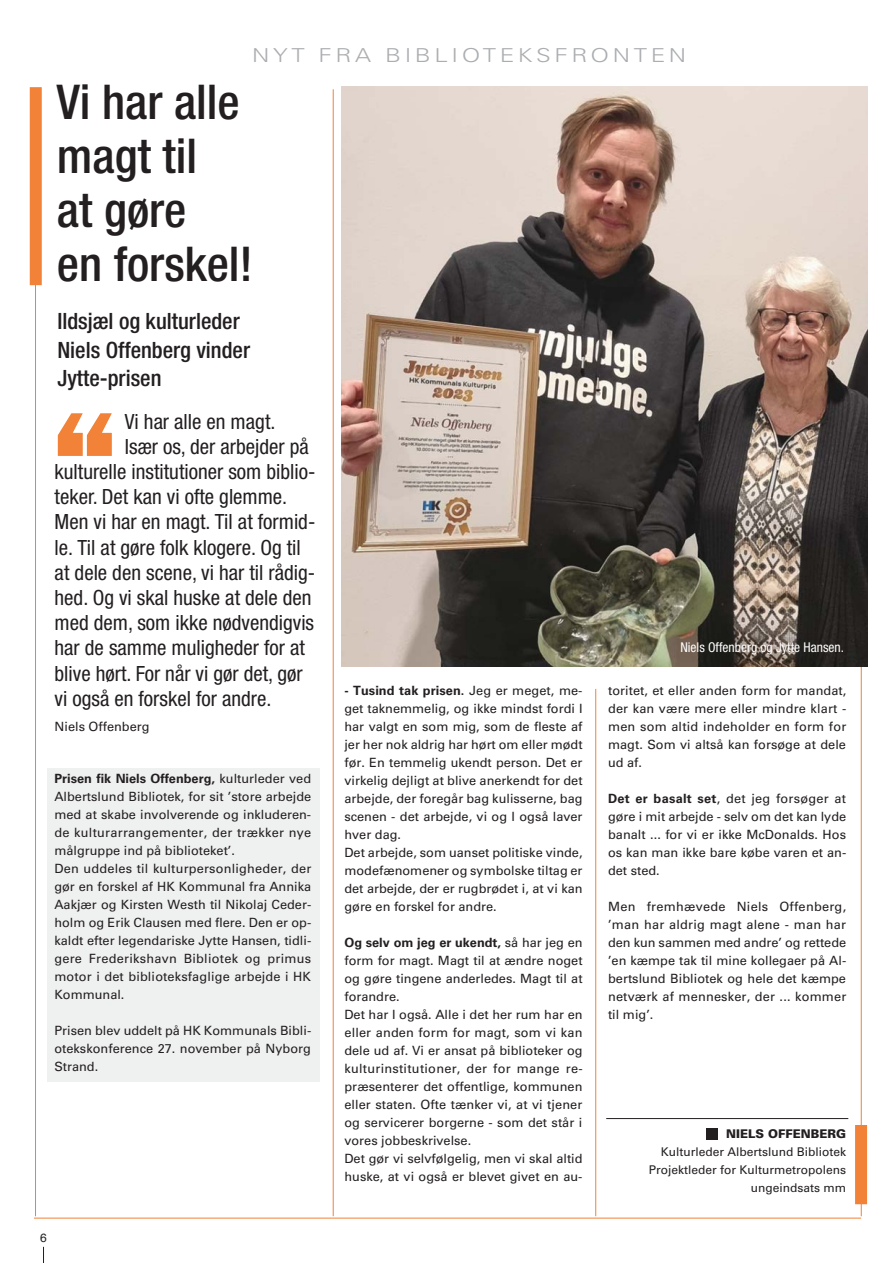
<style>
.page{position:relative;width:893px;height:1263px;background:#fff}
.page>*{position:absolute;margin:0;border:0;box-sizing:border-box;transform-origin:0 0}
.t1{font:144px "ITC Franklin Gothic Std Hvy";color:#f18237}
.t2{font:500 condensed 48px/54px "Helvetica Neue LT Std";color:#231f20}
.t3{font:500 condensed 22.5px/28.5px "Helvetica Neue LT Std";color:#231f20}
.t4{font:condensed 21px "Helvetica Neue LT Std";color:#231f20}
.t5{font:300 19.2px "Univers LT Std";letter-spacing:.15em;color:#abadb0;scale:1.25 1}
.t6{font:condensed 13.5px "Helvetica Neue LT Std";color:#fff}
.t7{font:12.75px/18px "Univers LT Std";color:#231f20;text-align:justify}
.t8{font:12px/18px "Univers LT Std";color:#231f20;text-align:right}
.t9{font:900 12px "Univers LT Std";color:#231f20}
.t10{font:12px "Helvetica";color:#231f20}
.s1{font-weight:700}
</style>
<div class="page">
<hr style="left:861px;top:660px;width:1px;height:556px;background:#f18237">
<div style="left:48px;top:768px;width:272px;height:313px;background:#eff0f0"></div>
<svg style="left:43px;top:1247px;width:1px;height:16px"></svg>
<hr style="left:35px;top:103px;width:1px;height:1113px;background:#f18237">
<hr style="left:333px;top:89px;width:1px;height:1127px;background:#f18237">
<hr style="left:595px;top:689px;width:1px;height:527px;background:#f18237">
<div style="left:30px;top:87px;width:12px;height:198px;background:#f18237"></div>
<hr style="left:34px;top:1218px;width:827px;height:1px;background:#f18237">
<div style="left:855px;top:1125px;width:12px;height:79px;background:#f18237"></div>
<img style="left:342px;top:87px;width:525px;height:579px">
<hr style="left:606px;top:1118px;width:242px;height:1px;background:#231f20">
<div style="left:707px;top:1128px;width:11px;height:11px;background:#231f20"></div>
<h3 class="t5" style="left:252px;top:44px;width:349px">NYT FRA BIBLIOTEKSFRONTEN</h3>
<h2 class="t2" style="left:57px;top:80px;width:198px">Vi har alle magt til<br>at gøre<br>en forskel!</h2>
<h3 class="t3" style="left:57px;top:309px;width:194px">Ildsjæl og kulturleder<br>Niels Offenberg vinder<br>Jytte-prisen</h3>
<h1 class="t1" style="left:47px;top:378px;width:76px">“</h1>
<h3 class="t4" style="left:125px;top:414px;width:152px">Vi har alle en magt.</h3>
<h3 class="t4" style="left:125px;top:439px;width:185px">Især os, der arbejder på</h3>
<h3 class="t4" style="left:55px;top:464px;width:262px">kulturelle institutioner som biblio-</h3>
<h3 class="t4" style="left:55px;top:489px;width:234px">teker. Det kan vi ofte glemme.</h3>
<h3 class="t4" style="left:55px;top:514px;width:262px">Men vi har en magt. Til at formid-</h3>
<h3 class="t4" style="left:55px;top:540px;width:248px">le. Til at gøre folk klogere. Og til</h3>
<h3 class="t4" style="left:55px;top:565px;width:262px">at dele den scene, vi har til rådig-</h3>
<h3 class="t4" style="left:55px;top:590px;width:259px">hed. Og vi skal huske at dele den</h3>
<h3 class="t4" style="left:55px;top:615px;width:261px">med dem, som ikke nødvendigvis</h3>
<h3 class="t4" style="left:55px;top:640px;width:252px">har de samme muligheder for at</h3>
<h3 class="t4" style="left:55px;top:666px;width:250px">blive hørt. For når vi gør det, gør</h3>
<h3 class="t4" style="left:55px;top:691px;width:218px">vi også en forskel for andre.</h3>
<p class="t7" style="left:55px;top:719px;width:96px">Niels Offenberg</p>
<p class="t7" style="left:54px;top:771px;width:258px;text-align:left"><span class="s1">Prisen fik Niels Offenberg,</span> kulturleder ved Albertslund Bibliotek, for sit ’store arbejde med at skabe involverende og inkluderen&shy;de kulturarrangementer, der trækker nye målgruppe ind på biblioteket’.<br>Den uddeles til kulturpersonligheder, der gør en forskel af HK Kommunal fra Annika Aakjær og Kirsten Westh til Nikolaj Ceder&shy;holm og Erik Clausen med flere. Den er op&shy;kaldt efter legendariske Jytte Hansen, tidli&shy;gere Frederikshavn Bibliotek og primus motor i det biblioteksfaglige arbejde i HK Kommunal.</p>
<p class="t7" style="left:54px;top:1023px;width:258px">Prisen blev uddelt på HK Kommunals Bibli&shy;otekskonference 27. november på Nyborg Strand.</p>
<p class="t7" style="left:344px;top:682px;width:240px;text-align:left"><span class="s1">- Tusind tak prisen.</span> Jeg er meget, me&shy;get taknemmelig, og ikke mindst fordi I har valgt en som mig, som de fleste af jer her nok aldrig har hørt om eller mødt før. En temmelig ukendt person. Det er virkelig dejligt at blive anerkendt for det arbejde, der foregår bag kulisserne, bag scenen - det arbejde, vi og I også laver hver dag.<br>Det arbejde, som uanset politiske vinde, modefænomener og symbolske tiltag er det arbejde, der er rugbrødet i, at vi kan gøre en forskel for andre.</p>
<p class="t7" style="left:344px;top:934px;width:240px;text-align:left"><span class="s1">Og selv om jeg er ukendt,</span> så har jeg en form for magt. Magt til at ændre noget og gøre tingene anderledes. Magt til at forandre.<br>Det har I også. Alle i det her rum har en eller anden form for magt, som vi kan dele ud af. Vi er ansat på biblioteker og kulturinstitutioner, der for mange re&shy;præsenterer det offentlige, kommunen eller staten. Ofte tænker vi, at vi tjener og servicerer borgerne - som det står i vores jobbeskrivelse.<br>Det gør vi selvfølgelig, men vi skal altid huske, at vi også er blevet givet en au-</p>
<p class="t6" style="left:680px;top:642px;width:165px">Niels Offenberg og Jytte Hansen.</p>
<p class="t7" style="left:608px;top:683px;width:240px">toritet, et eller anden form for mandat, der kan være mere eller mindre klart - men som altid indeholder en form for magt. Som vi altså kan forsøge at dele ud af.</p>
<p class="t7" style="left:608px;top:791px;width:240px"><span class="s1">Det er basalt set</span>, det jeg forsøger at gøre i mit arbejde - selv om det kan lyde banalt ... for vi er ikke McDonalds. Hos os kan man ikke bare købe varen et an&shy;det sted.</p>
<p class="t7" style="left:608px;top:899px;width:240px">Men fremhævede Niels Offenberg, ’man har aldrig magt alene - man har den kun sammen med andre’ og rettede ’en kæmpe tak til mine kollegaer på Al&shy;bertslund Bibliotek og hele det kæmpe netværk af mennesker, der ... kommer til mig’.</p>
<p class="t9" style="left:726px;top:1126px;width:121px">NIELS OFFENBERG</p>
<p class="t8" style="left:649px;top:1143px;width:199px">Kulturleder Albertslund Bibliotek<br>Projektleder for Kulturmetropolens ungeindsats mm</p>
<p class="t10" style="left:40px;top:1229px;width:8px">6</p>
</div>
